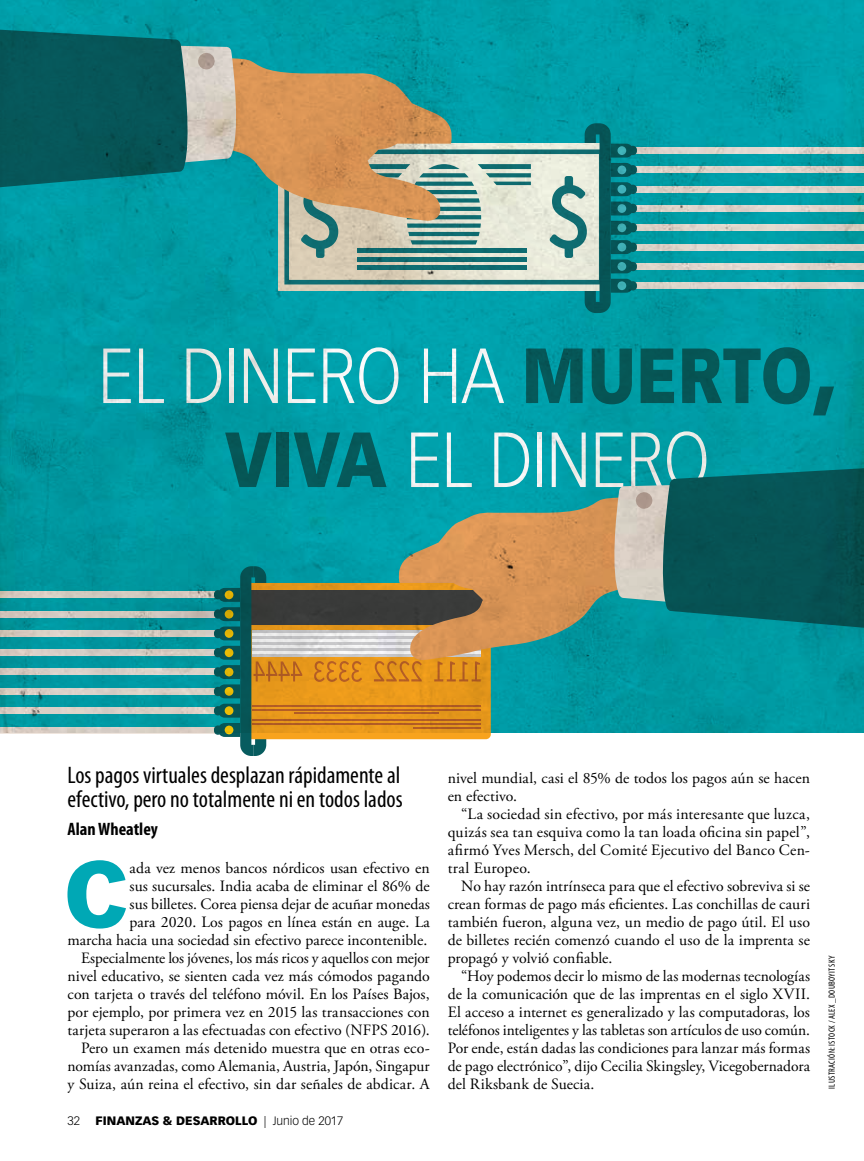
<style>
.page{position:relative;width:864px;height:1161px;background:#fff}
.page>*{position:absolute;margin:0;border:0;box-sizing:border-box;transform-origin:0 0}
.t1{font:900 91.65px "Vectora LT Std";color:#00a8b5}
.t2{font:300 76.5px/84px "Vectora LT Std";color:#fff;text-align:center;scale:.86 1}
.t3{font:condensed 24px/24px "Myriad Pro";color:#000}
.t4{font:700 condensed 18px "Myriad Pro";color:#000}
.t5{font:15.75px/18px "Adobe Garamond Pro";color:#000;text-align:justify}
.t6{font:900 12px "Vectora LT Std";color:#000}
.t7{font:300 12px "Vectora LT Std";color:#000}
.t8{font:condensed 9px "Myriad Pro";letter-spacing:.04em;color:#000}
.s1{font-weight:900;color:#075d5e}
.s2{font-weight:900;font-size:107.1px;color:#075d5e}
.s3{font-weight:300}
</style>
<div class="page">
<svg style="left:220px;top:733px;width:271px;height:23px"></svg>
<div style="left:225px;top:726px;width:8px;height:8px;background:#ffcd06;border-radius:50%"></div>
<img style="left:0;top:0;width:864px;height:733px">
<h2 class="t2" style="left:98px;top:335px;width:863px">EL DINERO HA <span class="s1">MUERTO</span><span class="s2">,<br></span><span class="s1">VIVA</span> EL DINERO</h2>
<h3 class="t3" style="left:68px;top:764px;width:337px">Los pagos virtuales desplazan rápidamente al efectivo, pero no totalmente ni en todos lados</h3>
<p class="t4" style="left:68px;top:819px;width:92px">Alan Wheatley</p>
<h1 class="t1" style="left:64px;top:837px;width:66px">C</h1>
<p class="t5" style="left:68px;top:860px;width:364px;text-align:right">ada vez menos bancos nórdicos usan efectivo en<br>sus sucursales. India acaba de eliminar el 86% de<br>sus billetes. Corea piensa dejar de acuñar monedas<br>para 2020. Los pagos en línea están en auge. La<br>marcha hacia una sociedad sin efectivo parece incontenible.<br>Especialmente los jóvenes, los más ricos y aquellos con mejor nivel educativo, se sienten cada vez más cómodos pagando con tarjeta o través del teléfono móvil. En los Países Bajos, por ejemplo, por primera vez en 2015 las transacciones con tarjeta superaron a las efectuadas con efectivo (NFPS 2016).<br>Pero un examen más detenido muestra que en otras eco&shy;nomías avanzadas, como Alemania, Austria, Japón, Singapur y Suiza, aún reina el efectivo, sin dar señales de abdicar. A</p>
<p class="t7" style="left:68px;top:1114px;width:14px">32</p>
<p class="t6" style="left:96px;top:1113px;width:249px">FINANZAS &amp; DESARROLLO <span class="s3">| Junio de 2017</span></p>
<p class="t5" style="left:448px;top:770px;width:364px">nivel mundial, casi el 85% de todos los pagos aún se hacen en efectivo.</p>
<p class="t5" style="left:448px;top:806px;width:364px;text-indent:14px">“La sociedad sin efectivo, por más interesante que luzca, quizás sea tan esquiva como la tan loada oficina sin papel”, afirmó Yves Mersch, del Comité Ejecutivo del Banco Cen&shy;tral Europeo.</p>
<p class="t5" style="left:448px;top:878px;width:364px;text-indent:14px">No hay razón intrínseca para que el efectivo sobreviva si se crean formas de pago más eficientes. Las conchillas de cauri también fueron, alguna vez, un medio de pago útil. El uso de billetes recién comenzó cuando el uso de la imprenta se propagó y volvió confiable.</p>
<p class="t5" style="left:448px;top:968px;width:364px;text-indent:14px">“Hoy podemos decir lo mismo de las modernas tecnologías de la comunicación que de las imprentas en el siglo XVII.<br>El acceso a internet es generalizado y las computadoras, los teléfonos inteligentes y las tabletas son artículos de uso común.<br>Por ende, están dadas las condiciones para lanzar más formas de pago electrónico”, dijo Cecilia Skingsley, Vicegobernadora del Riksbank de Suecia.</p>
<p class="t8" style="left:827px;top:1089px;width:135px;rotate:-90deg">ILUSTRACIÓN: ISTOCK / ALEX _DOUBOYITSKY</p>
</div>
